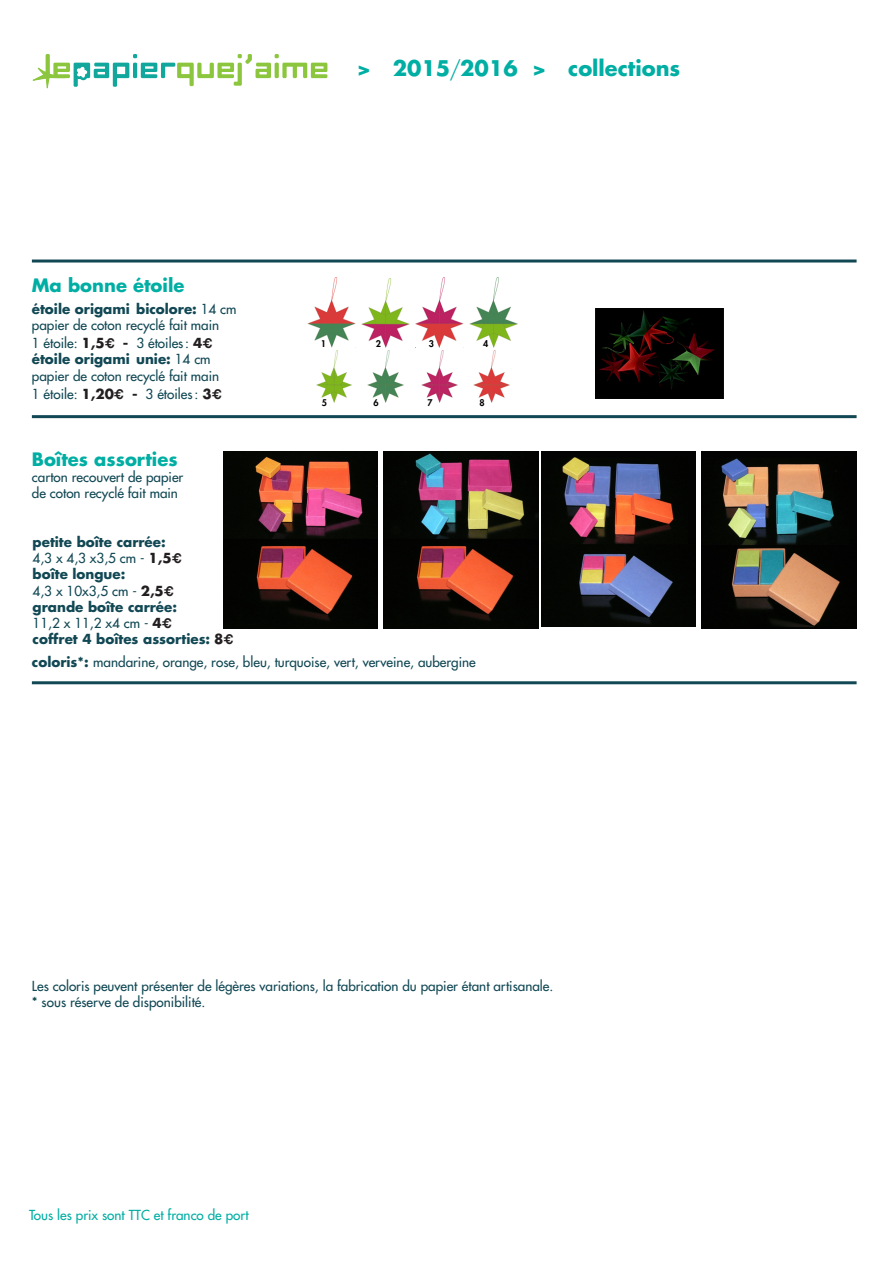
<style>
.page{position:relative;width:893px;height:1263px;background:#fff}
.page>*{position:absolute;margin:0;border:0;box-sizing:border-box;transform-origin:0 0}
.t1{font:700 21px "Futura";color:#00aea3}
.t2{font:700 18px "Futura";color:#00aea3}
.description{font:13.5px "Futura";color:#114854}
.description-2{font:700 13.5px "Futura";color:#114854}
.description-3{font:13.5px "Futura";color:#00aea3}
.description-4{font:800 9px "Futura";color:#000}
.s1{font-weight:400}
.s2{font-weight:700;color:#231f20}
.s3{font-family:"Helvetica";font-weight:700;color:#231f20}
.s4{font-family:"Helvetica";font-weight:700;font-size:15px;color:#231f20}
.s5{color:#231f20}
.s6{font-family:"Helvetica";color:#231f20}
.s7{font-weight:300;font-stretch:condensed}
.s8{font-weight:700}
</style>
<div class="page">
<svg style="left:33px;top:54px;width:294px;height:34px"></svg>
<hr style="left:32px;top:259px;width:825px;height:3px;background:#114854">
<hr style="left:32px;top:415px;width:825px;height:3px;background:#114854">
<hr style="left:32px;top:681px;width:825px;height:3px;background:#114854">
<img style="left:596px;top:309px;width:127px;height:90px">
<img style="left:307px;top:278px;width:48px;height:69px">
<img style="left:362px;top:278px;width:47px;height:69px">
<img style="left:416px;top:278px;width:47px;height:69px">
<img style="left:470px;top:278px;width:47px;height:69px">
<img style="left:316px;top:350px;width:35px;height:52px">
<img style="left:368px;top:350px;width:35px;height:53px">
<img style="left:422px;top:350px;width:35px;height:52px">
<img style="left:474px;top:350px;width:35px;height:53px">
<img style="left:383px;top:451px;width:155px;height:177px">
<img style="left:541px;top:451px;width:154px;height:176px">
<img style="left:702px;top:451px;width:155px;height:177px">
<img style="left:223px;top:451px;width:155px;height:177px">
<p class="t2" style="left:32px;top:273px;width:154px">Ma bonne étoile</p>
<p class="description-2" style="left:32px;top:300px;width:206px">étoile origami bicolore: <span class="s1">14 cm</span></p>
<p class="description" style="left:32px;top:316px;width:189px">papier de coton recyclé fait main</p>
<p class="description" style="left:32px;top:334px;width:182px">1 étoile: <span class="s2">1,5</span><span class="s3">€</span> <span class="s4">-</span> 3 étoiles: <span class="s2">4</span><span class="s3">€</span></p>
<p class="description-2" style="left:32px;top:350px;width:180px">étoile origami unie: <span class="s1">14 cm</span></p>
<p class="description" style="left:32px;top:367px;width:189px">papier de coton recyclé fait main</p>
<p class="description" style="left:32px;top:385px;width:191px">1 étoile: <span class="s2">1,20</span><span class="s3">€</span> <span class="s4">-</span> 3 étoiles: <span class="s2">3</span><span class="s3">€</span></p>
<p class="t2" style="left:32px;top:446px;width:147px">Boîtes assorties</p>
<p class="description" style="left:32px;top:468px;width:153px">carton recouvert de papier</p>
<p class="description" style="left:32px;top:484px;width:148px">de coton recyclé fait main</p>
<p class="description-2" style="left:33px;top:533px;width:135px">petite boîte carrée:</p>
<p class="description" style="left:33px;top:549px;width:151px">4,3 x 4,3 x3,5 cm - <span class="s2">1,5</span><span class="s3">€</span></p>
<p class="description-2" style="left:33px;top:565px;width:94px">boîte longue:</p>
<p class="description" style="left:33px;top:582px;width:143px">4,3 x 10x3,5 cm - <span class="s2">2,5</span><span class="s3">€</span></p>
<p class="description-2" style="left:33px;top:597px;width:146px">grande boîte carrée:</p>
<p class="description" style="left:33px;top:614px;width:141px">11,2 x 11,2 x4 cm - <span class="s2">4</span><span class="s3">€</span></p>
<p class="description-2" style="left:33px;top:630px;width:202px">coffret 4 boîtes assorties: <span class="s5">8</span><span class="s6">€</span></p>
<h1 class="t1" style="left:357px;top:53px;width:325px">&gt; 2015<span class="s7">/</span>2016 &gt; collections</h1>
<p class="description-4" style="left:321px;top:338px;width:7px">1</p>
<p class="description-4" style="left:376px;top:338px;width:7px">2</p>
<p class="description-4" style="left:429px;top:338px;width:7px">3</p>
<p class="description-4" style="left:483px;top:338px;width:7px">4</p>
<p class="description-4" style="left:322px;top:397px;width:7px">5</p>
<p class="description-4" style="left:373px;top:397px;width:7px">6</p>
<p class="description-4" style="left:428px;top:397px;width:7px">7</p>
<p class="description-4" style="left:480px;top:397px;width:7px">8</p>
<p class="description" style="left:32px;top:653px;width:445px"><span class="s8">coloris*:</span> mandarine, orange, rose, bleu, turquoise, vert, verveine, aubergine</p>
<p class="description" style="left:32px;top:977px;width:523px">Les coloris peuvent présenter de légères variations, la fabrication du papier étant artisanale.</p>
<p class="description" style="left:32px;top:993px;width:175px">* sous réserve de disponibilité.</p>
<p class="description-3" style="left:29px;top:1206px;width:221px">Tous les prix sont TTC et franco de port</p>
</div>
